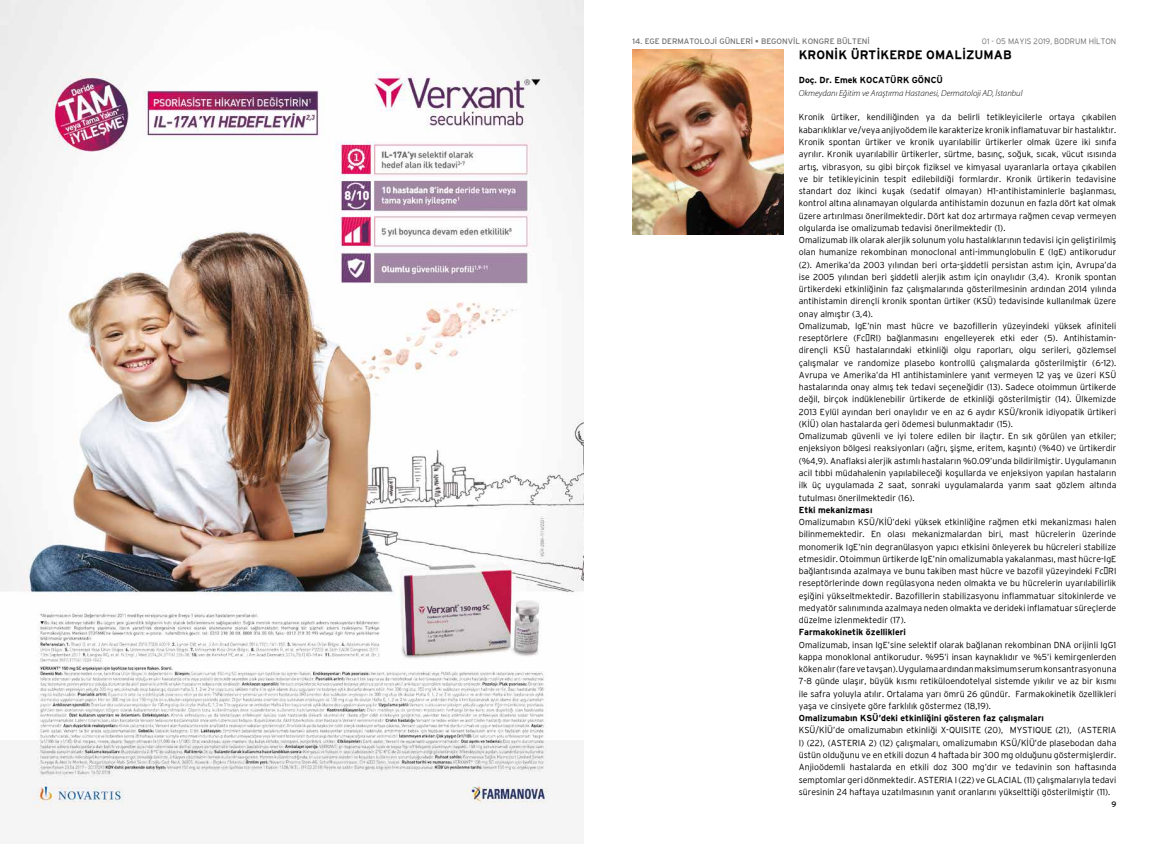
<style>
.page{position:relative;width:1166px;height:844px;background:#fff}
.page>*{position:absolute;margin:0;border:0;box-sizing:border-box;transform-origin:0 0}
.t1{font:700 12.25px "Interstate";color:#000}
.t2{font:300 8.75px/12.2px "Interstate";color:#000;text-align:justify}
.t3{font:700 8.75px "Interstate";color:#000}
.t4{font:italic 300 8.75px "Myriad Pro";color:#000}
.t5{font:7.88px "Interstate";color:#706f6f}
.t6{font:300 7.88px "Interstate";color:#706f6f}
.t7{font:7.88px "Interstate";color:#000}
.s1{font-family:"Gotham Narrow";font-weight:900}
</style>
<div class="page">
<img style="left:0;top:0;width:583px;height:808px">
<img style="left:632px;top:50px;width:151px;height:184px">
<p class="t5" style="left:632px;top:36px;width:239px">14. EGE DERMATOLOJİ GÜNLERİ <span class="s1">•</span> BEGONVİL KONGRE BÜLTENİ</p>
<p class="t6" style="left:982px;top:36px;width:136px">01 - 05 MAYIS 2019, BODRUM HİLTON</p>
<h1 class="t1" style="left:799px;top:47px;width:214px">KRONİK ÜRTİKERDE OMALİZUMAB</h1>
<p class="t3" style="left:799px;top:75px;width:146px">Doç. Dr. Emek KOCATÜRK GÖNCÜ</p>
<p class="t4" style="left:799px;top:88px;width:225px">Okmeydanı Eğitim ve Araştırma Hastanesi, Dermatoloji AD, İstanbul</p>
<p class="t2" style="left:799px;top:111px;width:319px;text-align:left">Kronik ürtiker, kendiliğinden ya da belirli tetikleyicilerle ortaya çıkabilen kabarıklıklar ve/veya anjiyoödem ile karakterize kronik inflamatuvar bir hastalıktır.<br>Kronik spontan ürtiker ve kronik uyarılabilir ürtikerler olmak üzere iki sınıfa ayrılır. Kronik uyarılabilir ürtikerler, sürtme, basınç, soğuk, sıcak, vücut ısısında artış, vibrasyon, su gibi birçok fiziksel ve kimyasal uyaranlarla ortaya çıkabilen ve bir tetikleyicinin tespit edilebildiği formlardır. Kronik ürtikerin tedavisine standart doz ikinci kuşak (sedatif olmayan) H1-antihistaminlerle başlanması, kontrol altına alınamayan olgularda antihistamin dozunun en fazla dört kat olmak üzere artırılması önerilmektedir. Dört kat doz artırmaya rağmen cevap vermeyen olgularda ise omalizumab tedavisi önerilmektedir (1).<br>Omalizumab ilk olarak alerjik solunum yolu hastalıklarının tedavisi için geliştirilmiş olan humanize rekombinan monoclonal anti-immunglobulin E (IgE) antikorudur (2). Amerika’da 2003 yılından beri orta-şiddetli persistan astım için, Avrupa’da ise 2005 yılından beri şiddetli alerjik astım için onaylıdır (3,4). Kronik spontan ürtikerdeki etkinliğinin faz çalışmalarında gösterilmesinin ardından 2014 yılında antihistamin dirençli kronik spontan ürtiker (KSÜ) tedavisinde kullanılmak üzere onay almıştır (3,4).<br>Omalizumab, IgE’nin mast hücre ve bazofillerin yüzeyindeki yüksek afiniteli reseptörlere (FcεRI) bağlanmasını engelleyerek etki eder (5). Antihistamin&shy;dirençli KSÜ hastalarındaki etkinliği olgu raporları, olgu serileri, gözlemsel çalışmalar ve randomize plasebo kontrollü çalışmalarda gösterilmiştir (6-12).<br>Avrupa ve Amerika’da H1 antihistaminlere yanıt vermeyen 12 yaş ve üzeri KSÜ hastalarında onay almış tek tedavi seçeneğidir (13). Sadece otoimmun ürtikerde değil, birçok indüklenebilir ürtikerde de etkinliği gösterilmiştir (14). Ülkemizde 2013 Eylül ayından beri onaylıdır ve en az 6 aydır KSÜ/kronik idiyopatik ürtikeri (KİÜ) olan hastalarda geri ödemesi bulunmaktadır (15).<br>Omalizumab güvenli ve iyi tolere edilen bir ilaçtır. En sık görülen yan etkiler; enjeksiyon bölgesi reaksiyonları (ağrı, şişme, eritem, kaşıntı) (%40) ve ürtikerdir (%4,9). Anaflaksi alerjik astımlı hastaların %0.09’unda bildirilmiştir. Uygulamanın acil tıbbi müdahalenin yapılabileceği koşullarda ve enjeksiyon yapılan hastaların ilk üç uygulamada 2 saat, sonraki uygulamalarda yarım saat gözlem altında tutulması önerilmektedir (16).</p>
<p class="t3" style="left:799px;top:504px;width:75px">Etki mekanizması</p>
<p class="t2" style="left:799px;top:515px;width:319px">Omalizumabın KSÜ/KİÜ’deki yüksek etkinliğine rağmen etki mekanizması halen bilinmemektedir. En olası mekanizmalardan biri, mast hücrelerin üzerinde monomerik IgE’nin degranülasyon yapıcı etkisini önleyerek bu hücreleri stabilize etmesidir. Otoimmun ürtikerde IgE’nin omalizumabla yakalanması, mast hücre-IgE bağlantısında azalmaya ve bunu takiben mast hücre ve bazofil yüzeyindeki FcεRI reseptörlerinde down regülasyona neden olmakta ve bu hücrelerin uyarılabilirlik eşiğini yükseltmektedir. Bazofillerin stabilizasyonu inflammatuar sitokinlerde ve medyatör salınımında azalmaya neden olmakta ve derideki inflamatuar süreçlerde düzelme izlenmektedir (17).</p>
<p class="t3" style="left:799px;top:627px;width:109px">Farmakokinetik özellikleri</p>
<p class="t2" style="left:799px;top:638px;width:319px">Omalizumab, insan IgE’sine selektif olarak bağlanan rekombinan DNA orijinli IgG1 kappa monoklonal antikorudur. %95’i insan kaynaklıdır ve %5’i kemirgenlerden köken alır (fare ve tavşan). Uygulama ardından maksimum serum konsantrasyonuna 7-8 günde ulaşır, büyük kısmı retiküloendotelyal sistemde yıkılır ve az bir kısmı ile safra yoluyla atılır. Ortalama yarı ömrü 26 gündür. Farmakokinetik özellikleri yaşa ve cinsiyete göre farklılık göstermez (18,19).</p>
<p class="t3" style="left:799px;top:712px;width:247px">Omalizumabın KSÜ’deki etkinliğini gösteren faz çalışmaları</p>
<p class="t2" style="left:799px;top:724px;width:319px">KSÜ/KİÜ’de omalizumabın etkinliği X-QUISITE (20), MYSTIQUE (21), (ASTERIA I) (22), (ASTERIA 2) (12) çalışmaları, omalizumabın KSÜ/KİÜ’de plasebodan daha üstün olduğunu ve en etkili dozun 4 haftada bir 300 mg olduğunu göstermişlerdir.<br>Anjioödemli hastalarda en etkili doz 300 mg’dır ve tedavinin son haftasında semptomlar geri dönmektedir. ASTERIA I (22) ve GLACIAL (11) çalışmalarıyla tedavi süresinin 24 haftaya uzatılmasının yanıt oranlarını yükselttiği gösterilmiştir (11).</p>
<p class="t7" style="left:1111px;top:799px;width:7px">9</p>
</div>
